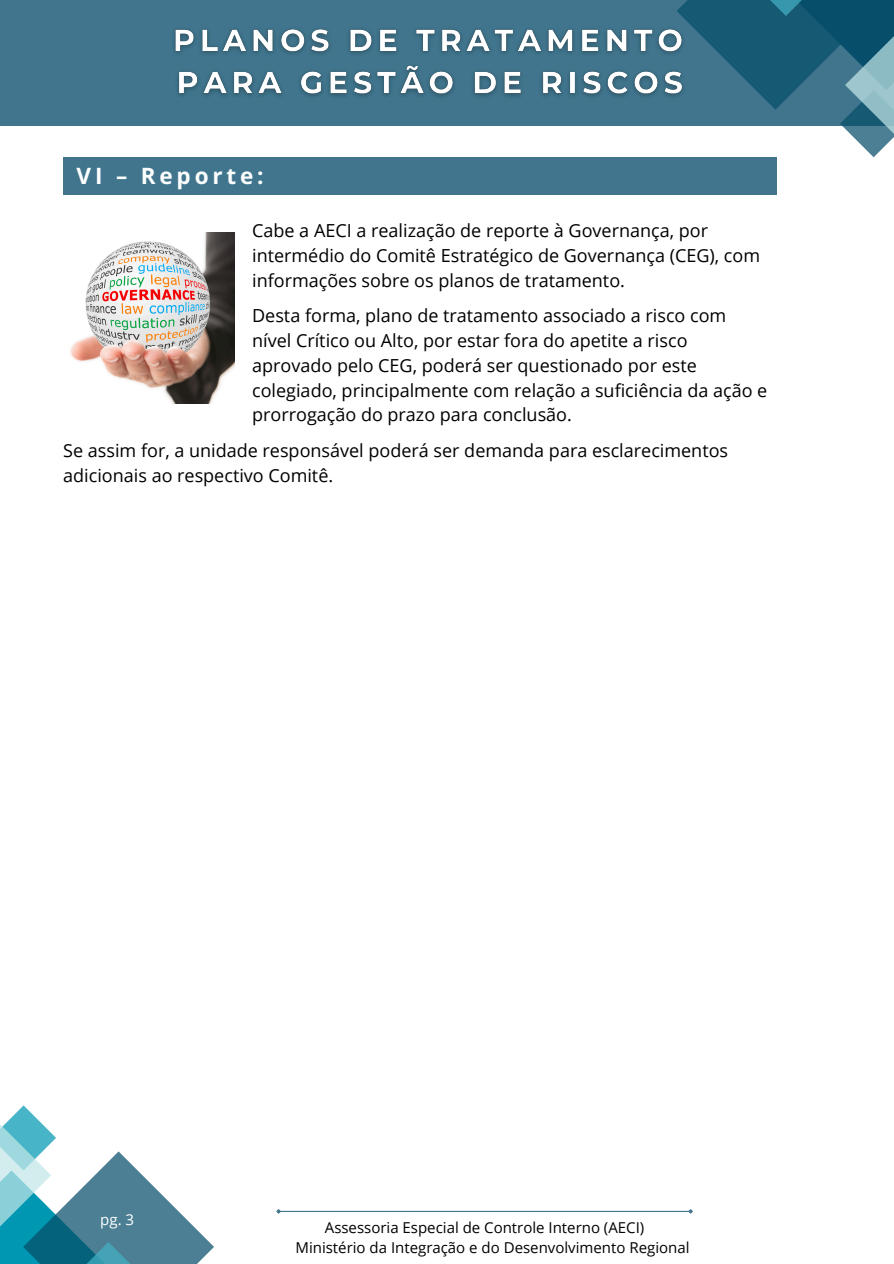
<style>
.page{position:relative;width:894px;height:1264px;background:#fff}
.page>*{position:absolute;margin:0;border:0;box-sizing:border-box;transform-origin:0 0}
.t1{font:700 22.5px "Open Sans";letter-spacing:.17em;color:#fcfdfd}
.t2{font:18px/24.8px "Open Sans";color:#000}
.t3{font:15px "Open Sans";color:#000}
.t4{font:15px "Open Sans";color:#fff}
</style>
<div class="page">
<svg style="left:0;top:1105px;width:214px;height:158px"></svg>
<div style="left:63px;top:157px;width:714px;height:38px;background:#40758d"></div>
<div style="left:0;top:0;width:893px;height:126px;background:#40758d"></div>
<svg style="left:677px;top:0;width:216px;height:157px"></svg>
<img style="left:70px;top:232px;width:164px;height:171px">
<img style="left:174px;top:22px;width:517px;height:82px">
<hr style="left:280px;top:1210px;width:409px;height:1px;background:#40758d">
<svg style="left:276px;top:1209px;width:6px;height:5px"></svg>
<svg style="left:687px;top:1209px;width:6px;height:5px"></svg>
<h2 class="t1" style="left:77px;top:160px;width:188px">VI – Reporte:</h2>
<p class="t2" style="left:252px;top:218px;width:509px">Cabe a AECI a realização de reporte à Governança, por intermédio do Comitê Estratégico de Governança (CEG), com informações sobre os planos de tratamento.</p>
<h3 class="t2" style="left:252px;top:303px;width:516px">Desta forma, plano de tratamento associado a risco com nível Crítico ou Alto, por estar fora do apetite a risco aprovado pelo CEG, poderá ser questionado por este colegiado, principalmente com relação a suficiência da ação e prorrogação do prazo para conclusão.</h3>
<h3 class="t2" style="left:63px;top:438px;width:666px">Se assim for, a unidade responsável poderá ser demanda para esclarecimentos adicionais ao respectivo Comitê.</h3>
<h3 class="t4" style="left:100px;top:1208px;width:35px">pg. 3</h3>
<p class="t3" style="left:325px;top:1216px;width:321px">Assessoria Especial de Controle Interno (AECI)</p>
<p class="t3" style="left:295px;top:1236px;width:395px">Ministério da Integração e do Desenvolvimento Regional</p>
</div>
